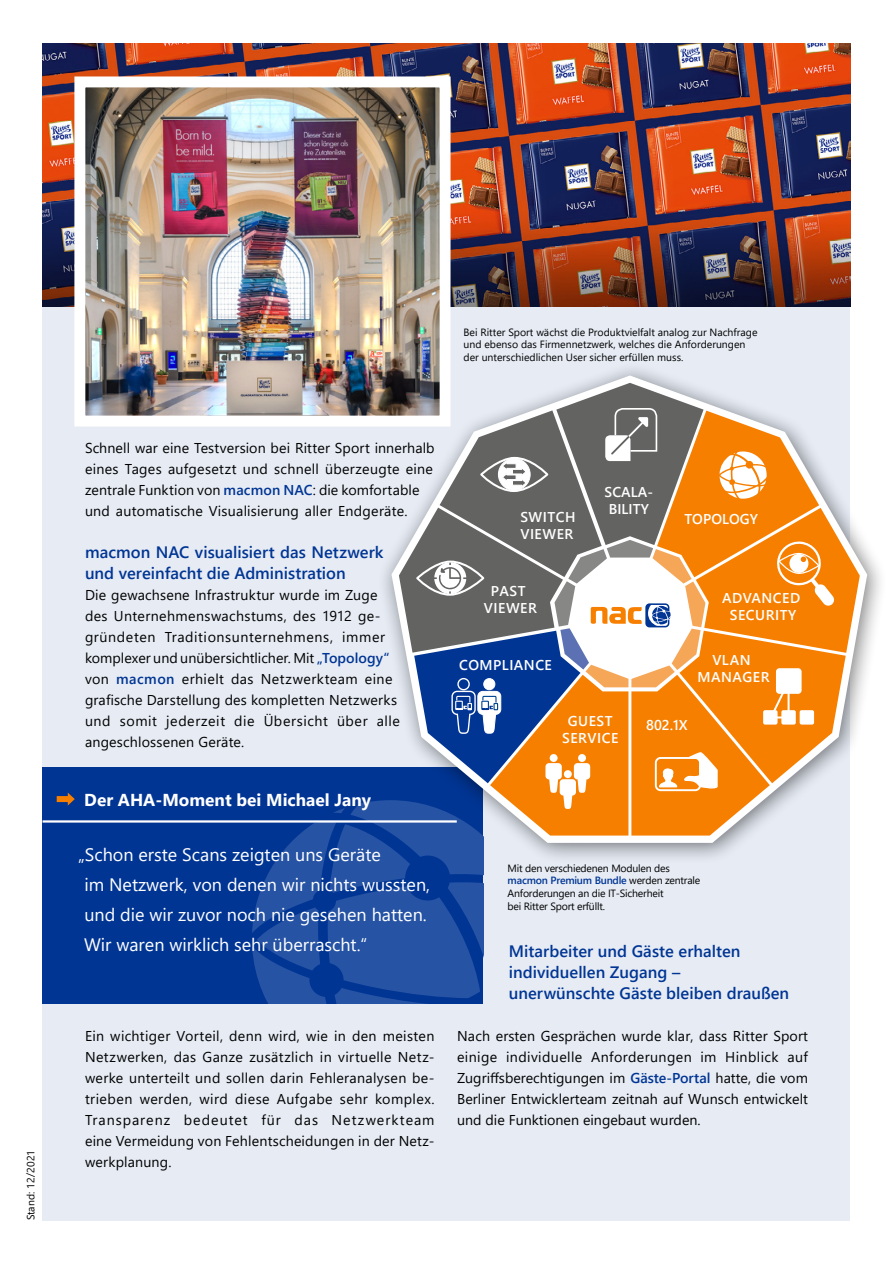
<style>
.page{position:relative;width:893px;height:1263px;background:#fff}
.page>*{position:absolute;margin:0;border:0;box-sizing:border-box;transform-origin:0 0}
.t1{font:18px/30px "Segoe UI";color:#fff}
.t2{font:700 17.25px "Segoe UI";color:#fff}
.t3{font:600 16.5px/21px "Segoe UI";color:#003594}
.t4{font:14.25px/21px "Segoe UI";letter-spacing:.015em;color:#000}
.t5{font:600 14.25px/17px "Segoe UI";letter-spacing:.035em;color:#fff;text-align:center}
.t6{font:600 14.25px/17px "Segoe UI";letter-spacing:.005em;color:#fff}
.t7{font:10.5px/12.6px "Segoe UI";color:#000}
.t8{font:10.5px/12.6px "Segoe UI";letter-spacing:-.02em;color:#000}
.s1{font-weight:600;color:#003594}
</style>
<div class="page">
<div style="left:43px;top:43px;width:807px;height:1177px;background:#e6ebf4"></div>
<img style="left:43px;top:43px;width:807px;height:263px">
<img style="left:69px;top:71px;width:387px;height:356px">
<div style="left:43px;top:767px;width:440px;height:237px;background:#003594"></div>
<div style="left:57px;top:796px;width:12px;height:6px;background:#f77f00"></div>
<svg style="left:68px;top:793px;width:7px;height:12px"></svg>
<hr style="left:43px;top:820px;width:414px;height:2px;background:#fff">
<div style="left:377px;top:361px;width:511px;height:504px;background:#000;opacity:.5"></div>
<svg style="left:391px;top:375px;width:476px;height:468px"></svg>
<svg style="left:252px;top:383px;width:608px;height:621px"></svg>
<p class="t7" style="left:24px;top:1220px;width:72px;rotate:-90deg">Stand: 12/2021</p>
<p class="t7" style="left:463px;top:325px;width:295px">Bei Ritter Sport wächst die Produktvielfalt analog zur Nachfrage und ebenso das Firmennetzwerk, welches die Anforderungen der unterschiedlichen User sicher erfüllen muss.</p>
<p class="t4" style="left:85px;top:436px;width:351px">Schnell war eine Testversion bei Ritter Sport innerhalb eines Tages aufgesetzt und schnell überzeugte eine zentrale Funktion von <span class="s1">macmon NAC</span>: die komfortable und automatische Visualisierung aller Endgeräte.</p>
<p class="t3" style="left:85px;top:540px;width:300px">macmon NAC visualisiert das Netzwerk und vereinfacht die Administration</p>
<p class="t4" style="left:85px;top:583px;width:316px">Die gewachsene Infrastruktur wurde im Zuge des Unternehmenswachstums, des 1912 ge&shy;gründeten Traditionsunternehmens, immer komplexer und unübersichtlicher. Mit <span class="s1">„Topology“ </span>von <span class="s1">macmon</span> erhielt das Netzwerkteam eine grafische Darstellung des kompletten Netzwerks und somit jederzeit die Übersicht über alle angeschlossenen Geräte.</p>
<p class="t2" style="left:84px;top:783px;width:288px">Der AHA-Moment bei Michael Jany</p>
<p class="t1" style="left:84px;top:838px;width:348px;text-indent:-6px">„Schon erste Scans zeigten uns Geräte<br>im Netzwerk, von denen wir nichts wussten, und die wir zuvor noch nie gesehen hatten.<br>Wir waren wirklich sehr überrascht.“</p>
<p class="t4" style="left:85px;top:1024px;width:351px;text-align:justify">Ein wichtiger Vorteil, denn wird, wie in den meisten Netzwerken, das Ganze zusätzlich in virtuelle Netz&shy;werke unterteilt und sollen darin Fehleranalysen be&shy;trieben werden, wird diese Aufgabe sehr komplex.<br>Transparenz bedeutet für das Netzwerkteam eine Vermeidung von Fehlentscheidungen in der Netz&shy;werkplanung.</p>
<p class="t5" style="left:520px;top:507px;width:57px;text-align:left">SWITCH<br>VIEWER</p>
<p class="t5" style="left:484px;top:581px;width:54px">PAST<br>VIEWER</p>
<p class="t5" style="left:459px;top:655px;width:94px">COMPLIANCE</p>
<p class="t6" style="left:605px;top:483px;width:50px">SCALA-<br>BILITY</p>
<p class="t6" style="left:684px;top:510px;width:75px">TOPOLOGY</p>
<p class="t5" style="left:722px;top:589px;width:80px">ADVANCED<br>SECURITY</p>
<p class="t5" style="left:698px;top:650px;width:73px">VLAN<br>MANAGER</p>
<p class="t5" style="left:562px;top:711px;width:58px">GUEST<br>SERVICE</p>
<p class="t5" style="left:646px;top:715px;width:43px">802.1X</p>
<p class="t8" style="left:508px;top:861px;width:194px">Mit den verschiedenen Modulen des <span class="s1">macmon Premium Bundle</span> werden zentrale Anforderungen an die IT-Sicherheit<br>bei Ritter Sport erfüllt.</p>
<p class="t3" style="left:509px;top:939px;width:282px">Mitarbeiter und Gäste erhalten individuellen Zugang – unerwünschte Gäste bleiben draußen</p>
<p class="t4" style="left:457px;top:1024px;width:352px;text-align:justify">Nach ersten Gesprächen wurde klar, dass Ritter Sport einige individuelle Anforderungen im Hinblick auf Zugriffsberechtigungen im <span class="s1">Gäste-Portal</span> hatte, die vom Berliner Entwicklerteam zeitnah auf Wunsch entwickelt und die Funktionen eingebaut wurden.</p>
</div>
